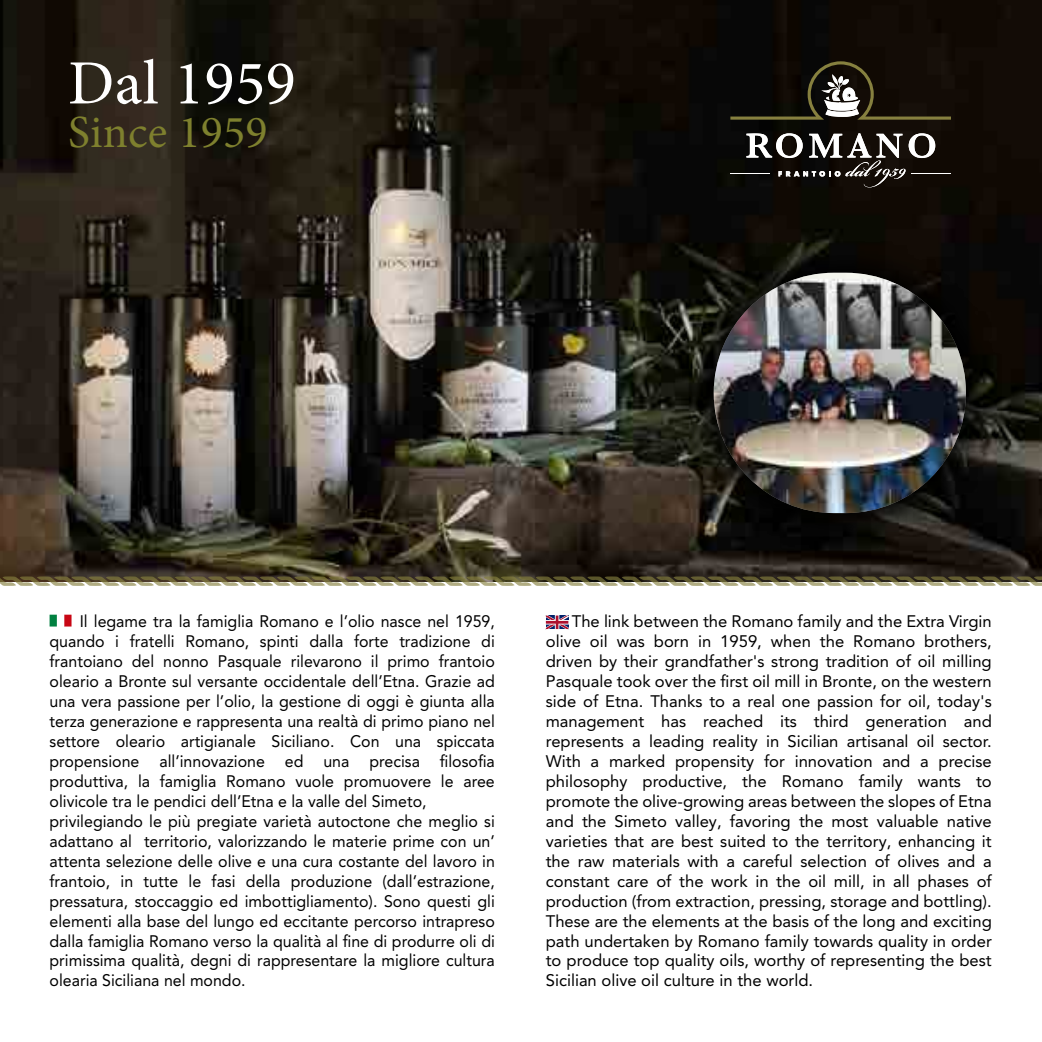
<style>
.page{position:relative;width:1042px;height:1042px;background:#fff}
.page>*{position:absolute;margin:0;border:0;box-sizing:border-box;transform-origin:0 0}
.t1{font:63px "Minion Pro";letter-spacing:.005em;color:#fff}
.t2{font:46.02px "Minion Pro";letter-spacing:.005em;color:#7e802e}
.t3{font:16.62px/19.9px "Avenir LT Pro";color:#000;scale:.96 1}
.t4{font:16.62px/19.9px "Avenir LT Pro";color:#000;text-align:justify}
</style>
<div class="page">
<img style="left:0;top:0;width:1042px;height:576px">
<hr style="left:730px;top:173px;width:40px;height:1px;background:#fff">
<hr style="left:911px;top:173px;width:40px;height:1px;background:#fff">
<svg style="left:746px;top:133px;width:189px;height:54px"></svg>
<svg style="left:730px;top:61px;width:221px;height:59px;background:#262219"></svg>
<svg style="left:0;top:576px;width:1042px;height:10px;background:#807a5c"></svg>
<svg style="left:50px;top:615px;width:22px;height:11px"></svg>
<svg style="left:546px;top:615px;width:22px;height:14px"></svg>
<img style="left:669px;top:227px;width:343px;height:331px">
<img style="left:714px;top:273px;width:252px;height:240px">
<h1 class="t1" style="left:68px;top:41px;width:229px">Dal 1959</h1>
<h2 class="t2" style="left:68px;top:101px;width:201px">Since 1959</h2>
<p class="t3" style="left:50px;top:611px;width:465px;text-indent:30px">Il legame tra la famiglia Romano e l’olio nasce nel 1959, quando i fratelli Romano, spinti dalla forte tradizione di frantoiano del nonno Pasquale rilevarono il primo frantoio oleario a Bronte sul versante occidentale dell’Etna. Grazie ad una vera passione per l’olio, la gestione di oggi è giunta alla terza generazione e rappresenta una realtà di primo piano nel settore oleario artigianale Siciliano. Con una spiccata propensione all’innovazione ed una precisa filosofia produttiva, la famiglia Romano vuole promuovere le aree olivicole tra le pendici dell’Etna e la valle del Simeto, privilegiando le più pregiate varietà autoctone che meglio si adattano al territorio, valorizzando le materie prime con un’ attenta selezione delle olive e una cura costante del lavoro in frantoio, in tutte le fasi della produzione (dall’estrazione, pressatura, stoccaggio ed imbottigliamento). Sono questi gli elementi alla base del lungo ed eccitante percorso intrapreso dalla famiglia Romano verso la qualità al fine di produrre oli di primissima qualità, degni di rappresentare la migliore cultura olearia Siciliana nel mondo.</p>
<p class="t4" style="left:546px;top:611px;width:447px;text-indent:26px">The link between the Romano family and the Extra Virgin olive oil was born in 1959, when the Romano brothers, driven by their grandfather's strong tradition of oil milling Pasquale took over the first oil mill in Bronte, on the western side of Etna. Thanks to a real one passion for oil, today's management has reached its third generation and represents a leading reality in Sicilian artisanal oil sector.<br>With a marked propensity for innovation and a precise philosophy productive, the Romano family wants to promote the olive-growing areas between the slopes of Etna and the Simeto valley, favoring the most valuable native varieties that are best suited to the territory, enhancing it the raw materials with a careful selection of olives and a constant care of the work in the oil mill, in all phases of production (from extraction, pressing, storage and bottling).<br>These are the elements at the basis of the long and exciting path undertaken by Romano family towards quality in order to produce top quality oils, worthy of representing the best Sicilian olive oil culture in the world.</p>
</div>
